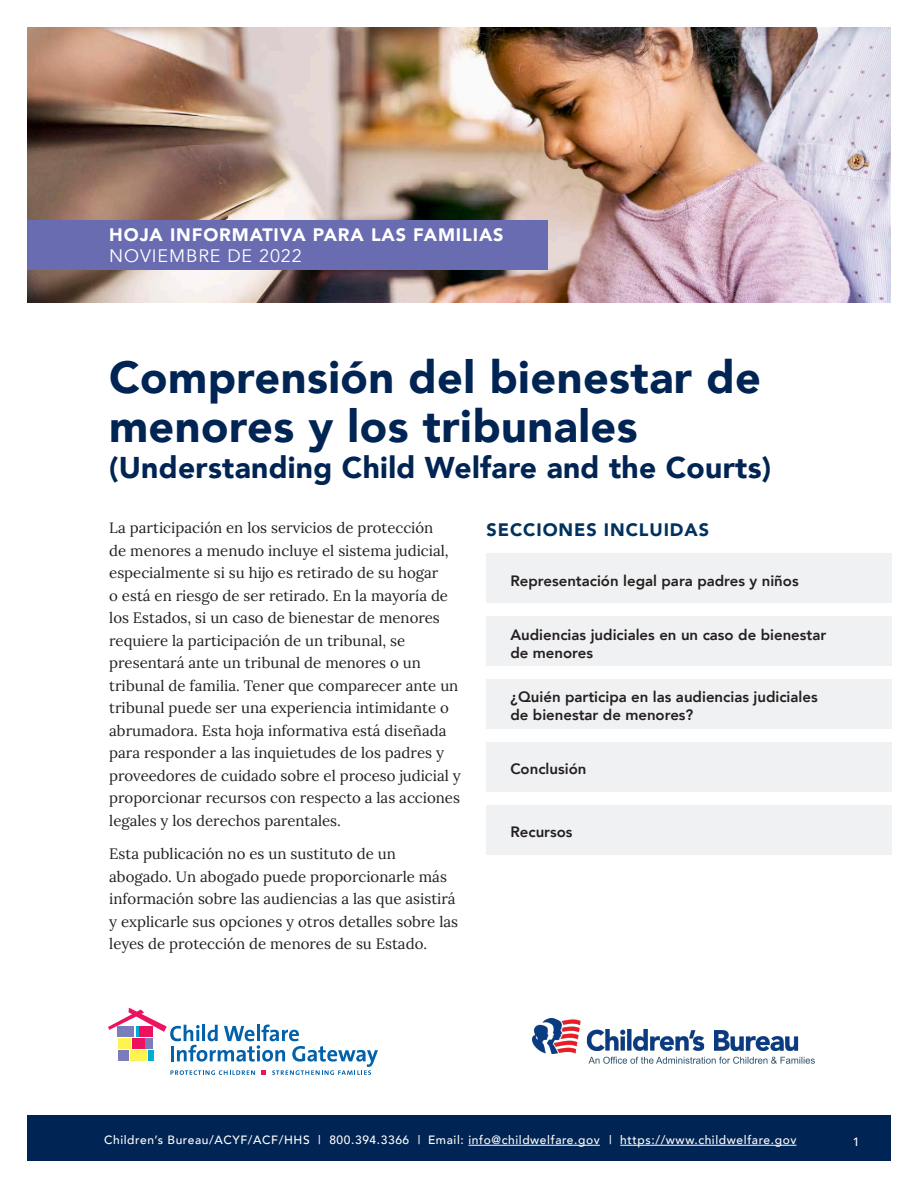
<style>
.page{position:relative;width:918px;height:1188px;background:#fff}
.page>*{position:absolute;margin:0;border:0;box-sizing:border-box;transform-origin:0 0}
.t1{font:900 45px/49.5px "Avenir";letter-spacing:.01em;color:#002453}
.t2{font:900 30px "Avenir";letter-spacing:.01em;color:#002453}
.t3{font:900 18px "Avenir";letter-spacing:.05em;color:#fff}
.t4{font:900 18px "Avenir";letter-spacing:.05em;color:#00325f}
.t5{font:18px "Avenir";letter-spacing:.05em;color:#fff}
.t6{font:15px/22.5px "Lora";color:#231f20}
.t7{font:800 15px/18px "Avenir";color:#231f20}
.t8{font:500 12px "Avenir";letter-spacing:.05em;color:#fff}
</style>
<div class="page">
<div style="left:27px;top:1116px;width:864px;height:45px;background:#002453"></div>
<img style="left:27px;top:27px;width:864px;height:276px">
<div style="left:27px;top:220px;width:521px;height:50px;background:#6a6cb2"></div>
<div style="left:487px;top:553px;width:405px;height:50px;background:#f0f1f2"></div>
<div style="left:487px;top:679px;width:405px;height:50px;background:#f0f1f2"></div>
<div style="left:487px;top:616px;width:405px;height:50px;background:#f0f1f2"></div>
<div style="left:487px;top:742px;width:405px;height:50px;background:#f0f1f2"></div>
<div style="left:487px;top:805px;width:405px;height:49px;background:#f0f1f2"></div>
<svg style="left:108px;top:1008px;width:270px;height:67px"></svg>
<img style="left:532px;top:1019px;width:282px;height:45px">
<hr style="left:620px;top:1145px;width:176px;height:1px;background:#fff">
<hr style="left:468px;top:1145px;width:132px;height:1px;background:#fff">
<p class="t3" style="left:109px;top:219px;width:396px">HOJA INFORMATIVA PARA LAS FAMILIAS</p>
<p class="t5" style="left:109px;top:246px;width:194px">NOVIEMBRE DE 2022</p>
<h1 class="t1" style="left:109px;top:351px;width:654px">Comprensión del bienestar de menores y los tribunales</h1>
<h1 class="t2" style="left:109px;top:442px;width:664px">(Understanding Child Welfare and the Courts)</h1>
<p class="t6" style="left:109px;top:516px;width:353px">La participación en los servicios de protección<br>de menores a menudo incluye el sistema judicial, especialmente si su hijo es retirado de su hogar<br>o está en riesgo de ser retirado. En la mayoría de los Estados, si un caso de bienestar de menores requiere la participación de un tribunal, se presentará ante un tribunal de menores o un tribunal de familia. Tener que comparecer ante un tribunal puede ser una experiencia intimidante o abrumadora. Esta hoja informativa está diseñada para responder a las inquietudes de los padres y proveedores de cuidado sobre el proceso judicial y proporcionar recursos con respecto a las acciones legales y los derechos parentales.</p>
<p class="t6" style="left:109px;top:842px;width:350px">Esta publicación no es un sustituto de un abogado. Un abogado puede proporcionarle más información sobre las audiencias a las que asistirá y explicarle sus opciones y otros detalles sobre las leyes de protección de menores de su Estado.</p>
<h2 class="t4" style="left:487px;top:515px;width:224px">SECCIONES INCLUIDAS</h2>
<p class="t7" style="left:510px;top:572px;width:290px">Representación legal para padres y niños</p>
<p class="t7" style="left:510px;top:625px;width:317px">Audiencias judiciales en un caso de bienestar de menores</p>
<p class="t7" style="left:510px;top:688px;width:309px">¿Quién participa en las audiencias judiciales de bienestar de menores?</p>
<p class="t7" style="left:510px;top:760px;width:78px">Conclusión</p>
<p class="t7" style="left:510px;top:823px;width:64px">Recursos</p>
<p class="t8" style="left:104px;top:1130px;width:318px">Children’s Bureau/ACYF/ACF/HHS | 800.394.3366 |</p>
<p class="t8" style="left:428px;top:1130px;width:173px">Email: info@childwelfare.gov</p>
<p class="t8" style="left:609px;top:1130px;width:189px">| https://www.childwelfare.gov</p>
<p class="t8" style="left:853px;top:1131px;width:8px">1</p>
</div>
